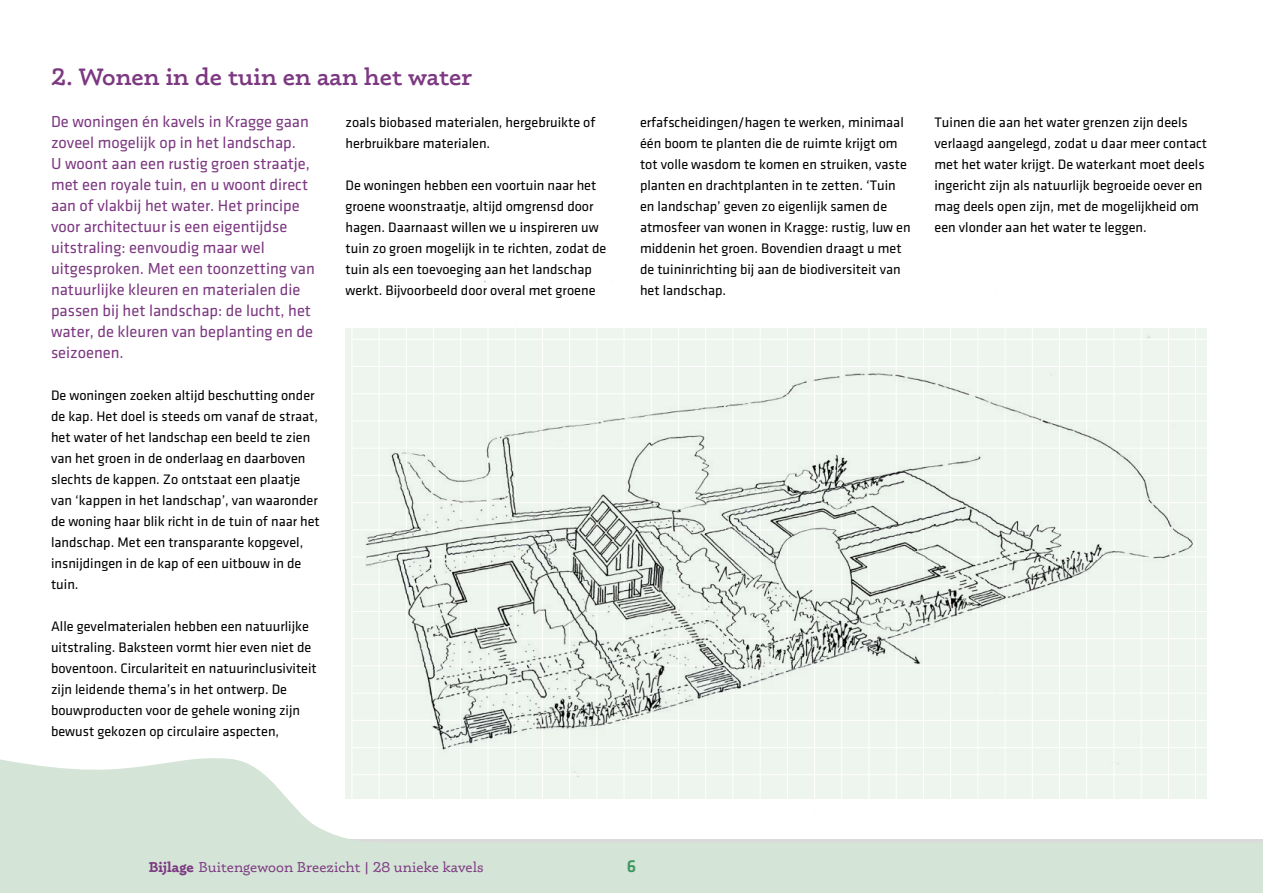
<style>
.page{position:relative;width:1263px;height:893px;background:#fff}
.page>*{position:absolute;margin:0;border:0;box-sizing:border-box;transform-origin:0 0}
.t1{font:600 24px "Phoreus Cherokee";color:#7c3881}
.t2{font:18px "Klavika Medium TF";color:#3f9861}
.tussenkopje{font:16.5px/21px "Klavika Regular TF";color:#7c3881}
.tussenkopje-2{font:14.25px/21px "Klavika Regular TF";color:#000}
.t3{font:14.25px "Phoreus Cherokee";color:#7c3881}
.s1{font-weight:700}
</style>
<div class="page">
<svg style="left:345px;top:328px;width:862px;height:427px;background:#e3e9e3"></svg>
<hr style="left:352px;top:328px;width:1px;height:471px;background:#fff">
<hr style="left:379px;top:328px;width:1px;height:471px;background:#fff">
<hr style="left:406px;top:328px;width:1px;height:471px;background:#fff">
<hr style="left:433px;top:328px;width:1px;height:471px;background:#fff">
<hr style="left:460px;top:328px;width:1px;height:471px;background:#fff">
<hr style="left:488px;top:328px;width:1px;height:471px;background:#fff">
<hr style="left:515px;top:328px;width:1px;height:471px;background:#fff">
<hr style="left:542px;top:328px;width:1px;height:471px;background:#fff">
<hr style="left:569px;top:328px;width:1px;height:471px;background:#fff">
<hr style="left:596px;top:328px;width:1px;height:471px;background:#fff">
<hr style="left:624px;top:328px;width:1px;height:471px;background:#fff">
<hr style="left:651px;top:328px;width:1px;height:471px;background:#fff">
<hr style="left:678px;top:328px;width:1px;height:471px;background:#fff">
<hr style="left:705px;top:328px;width:1px;height:471px;background:#fff">
<hr style="left:733px;top:328px;width:1px;height:471px;background:#fff">
<hr style="left:760px;top:328px;width:1px;height:471px;background:#fff">
<hr style="left:787px;top:328px;width:1px;height:471px;background:#fff">
<hr style="left:814px;top:328px;width:1px;height:471px;background:#fff">
<hr style="left:841px;top:328px;width:1px;height:471px;background:#fff">
<hr style="left:869px;top:328px;width:1px;height:471px;background:#fff">
<hr style="left:896px;top:328px;width:1px;height:471px;background:#fff">
<hr style="left:923px;top:328px;width:1px;height:471px;background:#fff">
<hr style="left:950px;top:328px;width:1px;height:471px;background:#fff">
<hr style="left:977px;top:328px;width:1px;height:471px;background:#fff">
<hr style="left:1005px;top:328px;width:1px;height:471px;background:#fff">
<hr style="left:1032px;top:328px;width:1px;height:471px;background:#fff">
<hr style="left:1059px;top:328px;width:1px;height:471px;background:#fff">
<hr style="left:1086px;top:328px;width:1px;height:471px;background:#fff">
<hr style="left:1114px;top:328px;width:1px;height:471px;background:#fff">
<hr style="left:1141px;top:328px;width:1px;height:471px;background:#fff">
<hr style="left:1168px;top:328px;width:1px;height:471px;background:#fff">
<hr style="left:1195px;top:328px;width:1px;height:471px;background:#fff">
<hr style="left:352px;top:339px;width:855px;height:1px;background:#fff">
<hr style="left:352px;top:366px;width:855px;height:1px;background:#fff">
<hr style="left:352px;top:393px;width:855px;height:1px;background:#fff">
<hr style="left:352px;top:421px;width:855px;height:1px;background:#fff">
<hr style="left:352px;top:448px;width:855px;height:1px;background:#fff">
<hr style="left:352px;top:475px;width:855px;height:1px;background:#fff">
<hr style="left:352px;top:502px;width:855px;height:1px;background:#fff">
<hr style="left:352px;top:529px;width:855px;height:1px;background:#fff">
<hr style="left:352px;top:557px;width:855px;height:1px;background:#fff">
<hr style="left:352px;top:584px;width:855px;height:1px;background:#fff">
<hr style="left:352px;top:611px;width:855px;height:1px;background:#fff">
<hr style="left:352px;top:638px;width:855px;height:1px;background:#fff">
<hr style="left:352px;top:666px;width:855px;height:1px;background:#fff">
<hr style="left:352px;top:693px;width:855px;height:1px;background:#fff">
<hr style="left:352px;top:720px;width:855px;height:1px;background:#fff">
<hr style="left:352px;top:747px;width:855px;height:1px;background:#fff">
<svg style="left:0;top:755px;width:1263px;height:138px;fill:#dae4da"></svg>
<h1 class="t1" style="left:51px;top:62px;width:422px">2. Wonen in de tuin en aan het water</h1>
<p class="tussenkopje" style="left:51px;top:111px;width:265px">De woningen én kavels in Kragge gaan zoveel mogelijk op in het landschap.<br>U woont aan een rustig groen straatje, met een royale tuin, en u woont direct aan of vlakbij het water. Het principe voor architectuur is een eigentijdse uitstraling: eenvoudig maar wel uitgesproken. Met een toonzetting van natuurlijke kleuren en materialen die passen bij het landschap: de lucht, het water, de kleuren van beplanting en de seizoenen.</p>
<p class="tussenkopje-2" style="left:51px;top:385px;width:270px">De woningen zoeken altijd beschutting onder de kap. Het doel is steeds om vanaf de straat, het water of het landschap een beeld te zien van het groen in de onderlaag en daarboven slechts de kappen. Zo ontstaat een plaatje van ‘kappen in het landschap’, van waaronder de woning haar blik richt in de tuin of naar het landschap. Met een transparante kopgevel, insnijdingen in de kap of een uitbouw in de tuin.</p>
<p class="tussenkopje-2" style="left:51px;top:616px;width:267px">Alle gevelmaterialen hebben een natuurlijke uitstraling. Baksteen vormt hier even niet de boventoon. Circulariteit en natuurinclusiviteit zijn leidende thema’s in het ontwerp. De bouwproducten voor de gehele woning zijn bewust gekozen op circulaire aspecten,</p>
<p class="tussenkopje-2" style="left:345px;top:112px;width:251px">zoals biobased materialen, hergebruikte of herbruikbare materialen.</p>
<p class="tussenkopje-2" style="left:345px;top:175px;width:262px">De woningen hebben een voortuin naar het groene woonstraatje, altijd omgrensd door hagen. Daarnaast willen we u inspireren uw tuin zo groen mogelijk in te richten, zodat de tuin als een toevoeging aan het landschap werkt. Bijvoorbeeld door overal met groene</p>
<p class="tussenkopje-2" style="left:640px;top:112px;width:272px">erfafscheidingen/hagen te werken, minimaal één boom te planten die de ruimte krijgt om tot volle wasdom te komen en struiken, vaste planten en drachtplanten in te zetten. ‘Tuin en landschap’ geven zo eigenlijk samen de atmosfeer van wonen in Kragge: rustig, luw en middenin het groen. Bovendien draagt u met de tuininrichting bij aan de biodiversiteit van het landschap.</p>
<p class="tussenkopje-2" style="left:934px;top:112px;width:274px">Tuinen die aan het water grenzen zijn deels verlaagd aangelegd, zodat u daar meer contact met het water krijgt. De waterkant moet deels ingericht zijn als natuurlijk begroeide oever en mag deels open zijn, met de mogelijkheid om een vlonder aan het water te leggen.</p>
<p class="t3" style="left:149px;top:859px;width:336px"><span class="s1">Bijlage</span> Buitengewoon Breezicht | 28 unieke kavels</p>
<p class="t2" style="left:627px;top:856px;width:11px">6</p>
</div>
